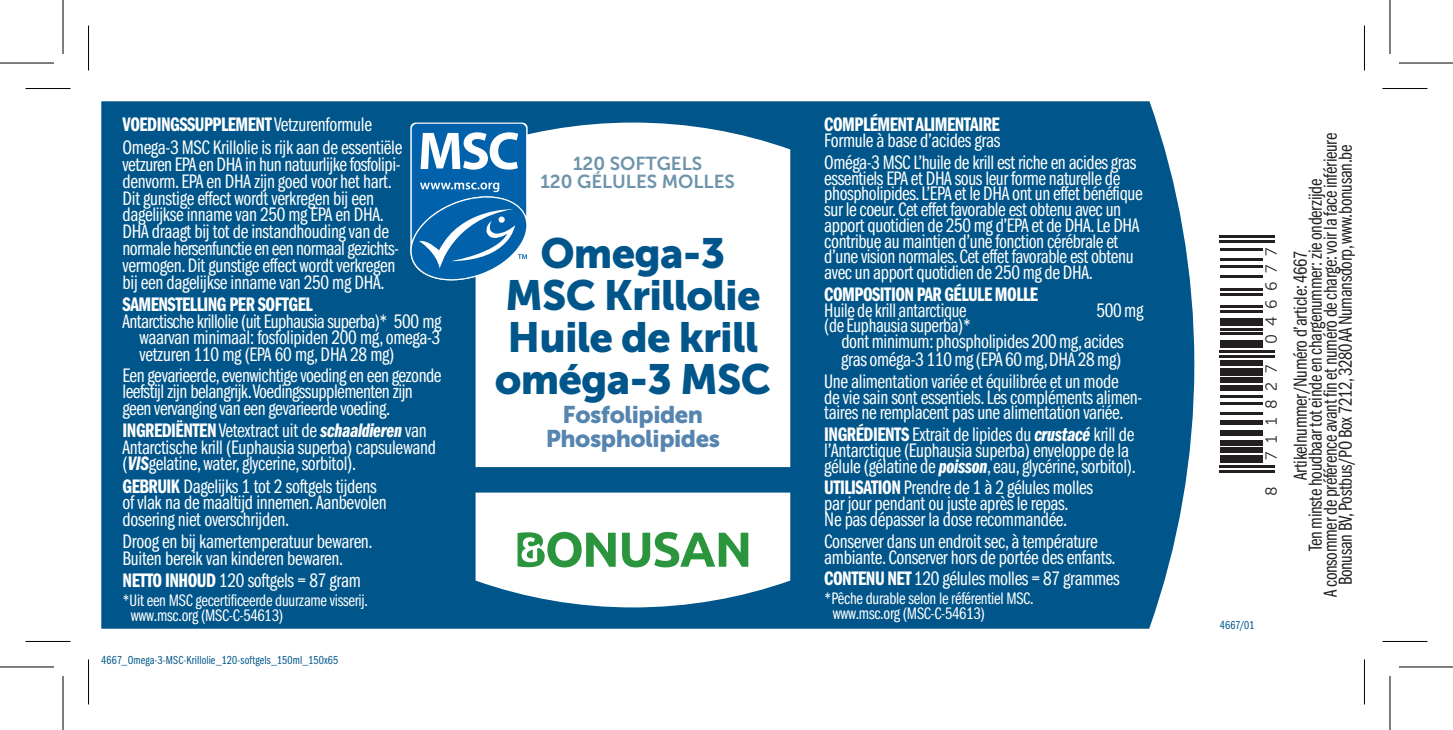
<style>
.page{position:relative;width:1453px;height:730px;background:#fff}
.page>*{position:absolute;margin:0;border:0;box-sizing:border-box;transform-origin:0 0}
.Productnaam{font:42px/42px "Museo Sans 900";letter-spacing:-.02em;color:#00568a;text-align:center}
.Ondertitel{font:24px/24px "Museo Sans 900";letter-spacing:-.02em;color:#5685af;text-align:center}
.Body_Regular_FRANS{font:20.4px/15.6px "Franklin Gothic Book Cmpr";letter-spacing:-.015em;color:#fff}
.Body_Regular{font:20.4px/16.5px "Franklin Gothic Book Cmpr";letter-spacing:-.015em;color:#fff}
.Body_Regular_claim{font:20.4px/16.8px "Franklin Gothic Book Cmpr";letter-spacing:-.015em;color:#fff}
.Body_Regular-2{font:20.4px "Franklin Gothic Demi Cmpr";letter-spacing:-.025em;color:#fff}
.Body_Regular_FRANS-2{font:20.4px "Franklin Gothic Demi Cmpr";letter-spacing:-.025em;color:#fff}
.Artikelnummer{font:19.5px "Franklin Gothic Book Cmpr";letter-spacing:-.015em;color:#231f20}
.Inhoud{font:18.6px "Museo Sans 700";color:#6e94ab}
.Body_Regular_MSC{font:17.4px/15px "Franklin Gothic Book Cmpr";letter-spacing:-.015em;color:#fff}
.t1{font:15.9px "Museo Sans 300";letter-spacing:.54em;color:#231f20}
.Versienummer{font:12px "Franklin Gothic Book Cmpr";letter-spacing:.01em;color:#00568a}
.s1{font-family:"Franklin Gothic Book Cmpr"}
.s2{font-family:"Franklin Gothic Demi Cmpr"}
.s3{font-family:"ITC Franklin Gothic Std Dm Cp It"}
</style>
<div class="page">
<div style="left:101px;top:101px;width:1093px;height:528px;background:#00568a"></div>
<svg style="left:475px;top:123px;width:315px;height:344px"></svg>
<svg style="left:475px;top:492px;width:315px;height:115px"></svg>
<hr style="left:1220px;top:470px;width:55px;height:2px;background:#231f20">
<hr style="left:1220px;top:465px;width:55px;height:2px;background:#231f20">
<div style="left:1220px;top:455px;width:42px;height:8px;background:#231f20"></div>
<div style="left:1220px;top:447px;width:42px;height:6px;background:#231f20"></div>
<div style="left:1220px;top:440px;width:42px;height:5px;background:#231f20"></div>
<div style="left:1220px;top:430px;width:42px;height:5px;background:#231f20"></div>
<div style="left:1220px;top:420px;width:42px;height:5px;background:#231f20"></div>
<hr style="left:1220px;top:413px;width:42px;height:2px;background:#231f20">
<hr style="left:1220px;top:403px;width:42px;height:2px;background:#231f20">
<hr style="left:1220px;top:395px;width:42px;height:2px;background:#231f20">
<div style="left:1220px;top:385px;width:42px;height:5px;background:#231f20"></div>
<div style="left:1220px;top:378px;width:42px;height:5px;background:#231f20"></div>
<div style="left:1220px;top:368px;width:42px;height:7px;background:#231f20"></div>
<div style="left:1220px;top:360px;width:42px;height:5px;background:#231f20"></div>
<hr style="left:1220px;top:355px;width:55px;height:3px;background:#231f20">
<hr style="left:1220px;top:350px;width:55px;height:3px;background:#231f20">
<div style="left:1220px;top:340px;width:42px;height:8px;background:#231f20"></div>
<hr style="left:1220px;top:333px;width:42px;height:2px;background:#231f20">
<hr style="left:1220px;top:328px;width:42px;height:2px;background:#231f20">
<div style="left:1220px;top:318px;width:42px;height:7px;background:#231f20"></div>
<hr style="left:1220px;top:310px;width:42px;height:3px;background:#231f20">
<hr style="left:1220px;top:305px;width:42px;height:3px;background:#231f20">
<hr style="left:1220px;top:293px;width:42px;height:2px;background:#231f20">
<hr style="left:1220px;top:288px;width:42px;height:2px;background:#231f20">
<hr style="left:1220px;top:275px;width:42px;height:3px;background:#231f20">
<hr style="left:1220px;top:265px;width:42px;height:3px;background:#231f20">
<hr style="left:1220px;top:258px;width:42px;height:2px;background:#231f20">
<hr style="left:1220px;top:248px;width:42px;height:2px;background:#231f20">
<hr style="left:1220px;top:240px;width:55px;height:3px;background:#231f20">
<hr style="left:1220px;top:235px;width:55px;height:3px;background:#231f20">
<svg style="left:410px;top:123px;width:119px;height:159px"></svg>
<hr style="left:26px;top:88px;width:45px;height:1px;background:#000">
<hr style="left:1382px;top:88px;width:45px;height:1px;background:#000">
<hr style="left:26px;top:641px;width:45px;height:1px;background:#000">
<hr style="left:1382px;top:641px;width:45px;height:1px;background:#000">
<hr style="left:88px;top:26px;width:1px;height:45px;background:#000">
<hr style="left:88px;top:659px;width:1px;height:45px;background:#000">
<hr style="left:1364px;top:26px;width:1px;height:45px;background:#000">
<hr style="left:1364px;top:659px;width:1px;height:45px;background:#000">
<svg style="left:0;top:667px;width:54px;height:1px"></svg>
<svg style="left:1399px;top:667px;width:54px;height:1px"></svg>
<hr style="left:0;top:62px;width:54px;height:2px;background:#000">
<hr style="left:1399px;top:62px;width:54px;height:2px;background:#000">
<hr style="left:0;top:666px;width:54px;height:1px;background:#000">
<hr style="left:1399px;top:666px;width:54px;height:1px;background:#000">
<hr style="left:62px;top:0;width:2px;height:54px;background:#000">
<hr style="left:62px;top:676px;width:2px;height:54px;background:#000">
<hr style="left:1389px;top:0;width:1px;height:54px;background:#000">
<hr style="left:1389px;top:676px;width:1px;height:54px;background:#000">
<p class="Body_Regular-2" style="left:123px;top:113px;width:251px">VOEDINGSSUPPLEMENT <span class="s1">Vetzurenformule</span></p>
<p class="Body_Regular_claim" style="left:123px;top:139px;width:281px">Omega-3 MSC Krillolie is rijk aan de essentiële vetzuren EPA en DHA in hun natuurlijke fosfolipi&shy;denvorm. EPA en DHA zijn goed voor het hart.<br>Dit gunstige effect wordt verkregen bij een dagelijkse inname van 250 mg EPA en DHA.<br>DHA draagt bij tot de instandhouding van de normale hersenfunctie en een normaal gezichts&shy;vermogen. Dit gunstige effect wordt verkregen bij een dagelijkse inname van 250 mg DHA.</p>
<p class="Body_Regular-2" style="left:123px;top:293px;width:192px">SAMENSTELLING PER SOFTGEL</p>
<p class="Body_Regular" style="left:140px;top:313px;width:303px;text-align:justify;text-indent:-17px">Antarctische krillolie (uit Euphausia superba)* 500 mg waarvan minimaal: fosfolipiden 200 mg, omega-3 vetzuren 110 mg (EPA 60 mg, DHA 28 mg)</p>
<p class="Body_Regular" style="left:123px;top:367px;width:320px">Een gevarieerde, evenwichtige voeding en een gezonde leefstijl zijn belangrijk.Voedingssupplementen zijn geen vervanging van een gevarieerde voeding.</p>
<p class="Body_Regular" style="left:123px;top:422px;width:306px"><span class="s2">INGREDIËNTEN</span> Vetextract uit de <span class="s3">schaaldieren</span> van</p>
<p class="Body_Regular" style="left:123px;top:439px;width:315px">Antarctische krill (Euphausia superba) capsulewand</p>
<p class="Body_Regular" style="left:123px;top:455px;width:235px">(<span class="s3">VIS</span>gelatine, water, glycerine, sorbitol).</p>
<p class="Body_Regular" style="left:123px;top:478px;width:266px"><span class="s2">GEBRUIK</span> Dagelijks 1 tot 2 softgels tijdens of vlak na de maaltijd innemen. Aanbevolen dosering niet overschrijden.</p>
<p class="Body_Regular" style="left:123px;top:533px;width:252px">Droog en bij kamertemperatuur bewaren.</p>
<p class="Body_Regular" style="left:123px;top:550px;width:222px">Buiten bereik van kinderen bewaren.</p>
<p class="Body_Regular" style="left:123px;top:572px;width:240px"><span class="s2">NETTO INHOUD</span> 120 softgels = 87 gram</p>
<p class="Body_Regular_MSC" style="left:131px;top:593px;width:238px;text-indent:-8px">*Uit een MSC gecertificeerde duurzame visserij. www.msc.org (MSC-C-54613)</p>
<p class="Versienummer" style="left:101px;top:653px;width:239px">4667_Omega-3-MSC-Krillolie_120-softgels_150ml_150x65</p>
<p class="Inhoud" style="left:573px;top:153px;width:131px">120 SOFTGELS</p>
<p class="Inhoud" style="left:540px;top:171px;width:196px">120 GÉLULES MOLLES</p>
<p class="Productnaam" style="left:505px;top:232px;width:257px">Omega-3<br>MSC Krillolie</p>
<p class="Productnaam" style="left:495px;top:316px;width:278px">Huile de krill oméga-3 MSC</p>
<p class="Ondertitel" style="left:546px;top:402px;width:176px">Fosfolipiden<br>Phospholipides</p>
<p class="Body_Regular_FRANS-2" style="left:824px;top:113px;width:177px">COMPLÉMENT ALIMENTAIRE</p>
<p class="Body_Regular_FRANS" style="left:824px;top:133px;width:177px">Formule à base d’acides gras</p>
<p class="Body_Regular_FRANS" style="left:824px;top:155px;width:320px">Oméga-3 MSC L’huile de krill est riche en acides gras essentiels EPA et DHA sous leur forme naturelle de phospholipides. L’EPA et le DHA ont un effet bénéfique sur le coeur. Cet effet favorable est obtenu avec un apport quotidien de 250 mg d’EPA et de DHA. Le DHA contribue au maintien d’une fonction cérébrale et d’une vision normales. Cet effet favorable est obtenu avec un apport quotidien de 250 mg de DHA.</p>
<p class="Body_Regular_FRANS-2" style="left:824px;top:283px;width:215px">COMPOSITION PAR GÉLULE MOLLE</p>
<p class="Body_Regular_FRANS" style="left:824px;top:302px;width:144px">Huile de krill antarctique</p>
<p class="Body_Regular_FRANS" style="left:1096px;top:302px;width:48px">500 mg</p>
<p class="Body_Regular_FRANS" style="left:841px;top:318px;width:284px;text-indent:-17px">(de Euphausia superba)*<br>dont minimum: phospholipides 200 mg, acides</p>
<p class="Body_Regular_FRANS" style="left:841px;top:352px;width:281px">gras oméga-3 110 mg (EPA 60 mg, DHA 28 mg)</p>
<p class="Body_Regular_FRANS" style="left:824px;top:374px;width:319px">Une alimentation variée et équilibrée et un mode<br>de vie sain sont essentiels. Les compléments alimen&shy;taires ne remplacent pas une alimentation variée.</p>
<p class="Body_Regular_FRANS" style="left:824px;top:427px;width:313px"><span class="s2">INGRÉDIENTS</span> Extrait de lipides du <span class="s3">crustacé</span> krill de l’Antarctique (Euphausia superba) enveloppe de la gélule (gélatine de <span class="s3">poisson</span>, eau, glycérine, sorbitol).</p>
<p class="Body_Regular_FRANS" style="left:824px;top:480px;width:270px"><span class="s2">UTILISATION</span> Prendre de 1 à 2 gélules molles par jour pendant ou juste après le repas.<br>Ne pas dépasser la dose recommandée.</p>
<p class="Body_Regular_FRANS" style="left:824px;top:533px;width:293px">Conserver dans un endroit sec, à température ambiante. Conserver hors de portée des enfants.</p>
<p class="Body_Regular_FRANS" style="left:824px;top:571px;width:297px"><span class="s2">CONTENU NET</span> 120 gélules molles = 87 grammes</p>
<p class="Body_Regular_MSC" style="left:824px;top:591px;width:211px">*Pêche durable selon le référentiel MSC.</p>
<p class="Body_Regular_MSC" style="left:832px;top:606px;width:154px">www.msc.org (MSC-C-54613)</p>
<p class="Versienummer" style="left:1220px;top:618px;width:36px">4667/01</p>
<p class="Artikelnummer" style="left:1319px;top:597px;width:465px;rotate:-90deg">A consommer de préférence avant fin et numéro de charge: voir la face inférieure</p>
<p class="Artikelnummer" style="left:1334px;top:585px;width:442px;rotate:-90deg">Bonusan BV, Postbus/PO Box 7212, 3280 AA Numansdorp, www.bonusan.be</p>
<p class="Artikelnummer" style="left:1304px;top:551px;width:374px;rotate:-90deg">Ten minste houdbaar tot einde en chargenummer: zie onderzijde</p>
<p class="t1" style="left:1263px;top:344px;width:98px;rotate:-90deg">046677</p>
<p class="Artikelnummer" style="left:1289px;top:480px;width:231px;rotate:-90deg">Artikelnummer/Numéro d’article: 4667</p>
<p class="t1" style="left:1263px;top:460px;width:97px;rotate:-90deg">711827</p>
<p class="t1" style="left:1263px;top:496px;width:11px;rotate:-90deg">8</p>
</div>
